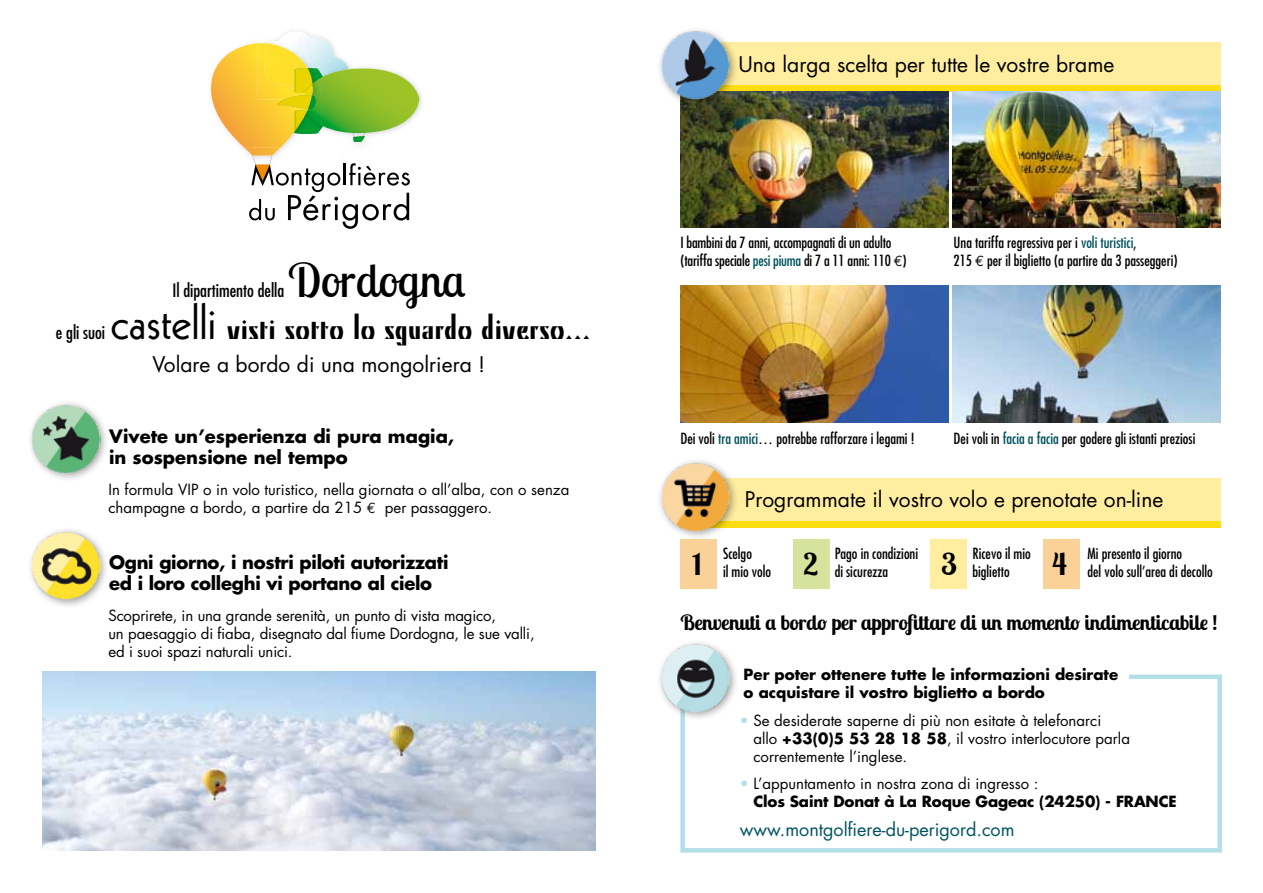
<style>
.page{position:relative;width:1263px;height:893px;background:#fff}
.page>*{position:absolute;margin:0;border:0;box-sizing:border-box;transform-origin:0 0}
.t1{font:46.5px "Lobster Two";color:#000}
.t2{font:34.5px "Kino";color:#000}
.t3{font:700 30px "Lobster Two";color:#000}
.t4{font:21px "Futura";color:#000}
.t5{font:700 21px "Lobster Two";letter-spacing:-.01em;color:#000}
.t6{font:700 18px/21.6px "Futura";letter-spacing:-.015em;color:#000}
.t7{font:18px "Futura";color:#00535f}
.t8{font:condensed 18px "Futura";color:#000}
.t9{font:15px/18px "Futura";color:#000}
.t10{font:condensed 15px/18px "Futura";color:#000}
.t11{font:700 15px/18px "Futura";color:#000}
.s1{font-family:"Kabel";font-size:49.5px}
.s2{font-family:"Euro Mono"}
.s3{color:#00535f}
.s4{font-family:"Euro Mono";font-stretch:normal}
.s5{color:#b5dfe6}
.s6{font-weight:700}
.s7{font-weight:400;color:#b5dfe6}
.s8{font-weight:400}
</style>
<div class="page">
<div style="left:680px;top:43px;width:540px;height:49px;background:#ffee9f"></div>
<div style="left:680px;top:86px;width:540px;height:6px;background:#ffdd10"></div>
<div style="left:680px;top:478px;width:540px;height:50px;background:#ffee9f"></div>
<div style="left:680px;top:521px;width:540px;height:7px;background:#ffdd10"></div>
<svg style="left:680px;top:674px;width:542px;height:179px"></svg>
<img style="left:419px;top:91px;width:3px;height:19px">
<svg style="left:211px;top:31px;width:208px;height:117px"></svg>
<img style="left:245px;top:148px;width:35px;height:7px">
<svg style="left:249px;top:155px;width:161px;height:74px"></svg>
<img style="left:43px;top:671px;width:552px;height:179px">
<div style="left:680px;top:539px;width:37px;height:49px;background:#fad199"></div>
<div style="left:793px;top:539px;width:36px;height:49px;background:#d5e39c"></div>
<div style="left:931px;top:539px;width:36px;height:49px;background:#ffee9f"></div>
<div style="left:1043px;top:539px;width:37px;height:49px;background:#fad199"></div>
<img style="left:952px;top:286px;width:268px;height:136px">
<img style="left:952px;top:91px;width:268px;height:136px">
<img style="left:680px;top:91px;width:268px;height:136px">
<img style="left:680px;top:286px;width:268px;height:136px">
<div style="left:26px;top:399px;width:83px;height:82px;background:#000;opacity:.4"></div>
<img style="left:32px;top:404px;width:69px;height:69px">
<div style="left:656px;top:25px;width:82px;height:83px;background:#000;opacity:.4"></div>
<img style="left:661px;top:31px;width:69px;height:69px">
<div style="left:656px;top:457px;width:82px;height:82px;background:#000;opacity:.4"></div>
<img style="left:661px;top:462px;width:69px;height:69px">
<div style="left:656px;top:638px;width:82px;height:83px;background:#000;opacity:.4"></div>
<img style="left:661px;top:644px;width:69px;height:68px">
<div style="left:26px;top:526px;width:83px;height:82px;background:#000;opacity:.4"></div>
<img style="left:32px;top:531px;width:69px;height:69px">
<h1 class="t1" style="left:288px;top:250px;width:179px">Dordogna</h1>
<p class="t8" style="left:172px;top:279px;width:113px">Il dipartimento della</p>
<h2 class="t2" style="left:111px;top:308px;width:482px"><span class="s1">castelli</span> visti sotto lo sguardo diverso...</h2>
<h3 class="t4" style="left:152px;top:351px;width:334px">Volare a bordo di una mongolriera !</h3>
<p class="t8" style="left:56px;top:321px;width:51px">e gli suoi</p>
<p class="t6" style="left:109px;top:425px;width:347px">Vivete un’esperienza di pura magia, in sospensione nel tempo</p>
<p class="t9" style="left:108px;top:480px;width:462px">In formula VIP o in volo turistico, nella giornata o all’alba, con o senza champagne a bordo, a partire da 215 <span class="s2">E</span> per passaggero.</p>
<p class="t6" style="left:109px;top:551px;width:341px">Ogni giorno, i nostri piloti autorizzati ed i loro colleghi vi portano al cielo</p>
<p class="t9" style="left:108px;top:607px;width:428px">Scoprirete, in una grande serenità, un punto di vista magico,<br>un paesaggio di fiaba, disegnato dal fiume Dordogna, le sue valli, ed i suoi spazi naturali unici.</p>
<h3 class="t4" style="left:738px;top:51px;width:377px">Una larga scelta per tutte le vostre brame</h3>
<p class="t10" style="left:680px;top:233px;width:228px">I bambini da 7 anni, accompagnati di un adulto (tariffa speciale <span class="s3">pesi piuma</span> di 7 a 11 anni: 110 <span class="s4">E</span>)</p>
<p class="t10" style="left:954px;top:233px;width:225px">Una tariffa regressiva per i <span class="s3">voli turistici</span>,<br>215 <span class="s4">E</span> per il biglietto (a partire da 3 passeggeri)</p>
<p class="t10" style="left:680px;top:429px;width:236px">Dei voli <span class="s3">tra amici</span>… potrebbe rafforzare i legami !</p>
<p class="t10" style="left:954px;top:429px;width:243px">Dei voli in <span class="s3">facia a facia</span> per godere gli istanti preziosi</p>
<h3 class="t4" style="left:745px;top:486px;width:420px">Programmate il vostro volo e prenotate on-line</h3>
<p class="t10" style="left:972px;top:544px;width:60px">Ricevo il mio biglietto</p>
<p class="t10" style="left:1087px;top:544px;width:127px">Mi presento il giorno<br>del volo sull’area di decollo</p>
<p class="t10" style="left:723px;top:544px;width:50px">Scelgo<br>il mio volo</p>
<p class="t10" style="left:835px;top:544px;width:85px">Pago in condizioni di sicurezza</p>
<h3 class="t5" style="left:680px;top:609px;width:539px">Benvenuti a bordo per approfittare di un momento indimenticabile !</h3>
<h3 class="t3" style="left:692px;top:545px;width:11px">1</h3>
<h3 class="t3" style="left:803px;top:545px;width:17px">2</h3>
<h3 class="t3" style="left:941px;top:545px;width:18px">3</h3>
<h3 class="t3" style="left:1052px;top:545px;width:17px">4</h3>
<p class="t11" style="left:744px;top:665px;width:376px">Per poter ottenere tutte le informazioni desirate o acquistare il vostro biglietto a bordo</p>
<p class="t9" style="left:753px;top:712px;width:378px;text-indent:-14px"><span class="s5">•</span> Se desiderate saperne di più non esitate à telefonarci<br>allo <span class="s6">+33(0)5 53 28 18 58</span>, il vostro interlocutore parla correntemente l’inglese.</p>
<p class="t11" style="left:753px;top:774px;width:425px;text-indent:-14px"><span class="s7">•</span> <span class="s8">L’appuntamento in nostra zona di ingresso :<br></span>Clos Saint Donat à La Roque Gageac (24250) - FRANCE</p>
<p class="t7" style="left:740px;top:818px;width:276px">www.montgolfiere-du-perigord.com</p>
</div>
